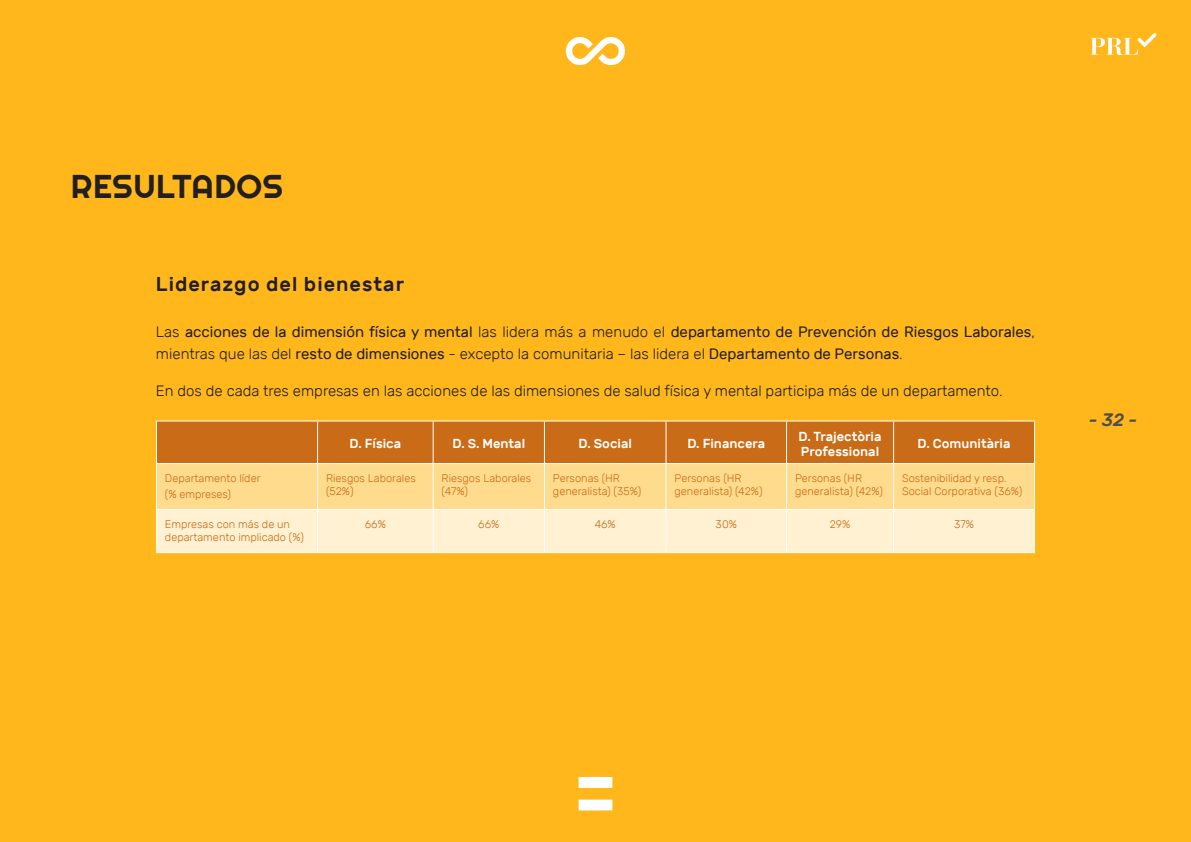
<style>
.page{position:relative;width:1191px;height:842px;background:#ffb71b}
.page>*{position:absolute;margin:0;border:0;box-sizing:border-box;transform-origin:0 0}
.t1{font:33px "Righteous";letter-spacing:.02em;color:#231f20}
.PEU_ENTRADILLA{font:500 20px "Rubik";letter-spacing:.05em;color:#231f20}
.t2{font:italic 500 18px "Rubik";color:#4e4e4e}
.Parrafo_viñeta{font:15px/22px "Rubik";color:#231f20}
.Parrafo_viñeta-2{font:300 15px "Rubik";color:#231f20}
.t3{font:500 13px/15.6px "Rubik";color:#fff}
.Sin_Viñeta_en_Tabla{font:300 11px/13px "Rubik";color:#ca6c17}
.s1{font-weight:300}
</style>
<div class="page">
<svg style="left:566px;top:37px;width:59px;height:28px"></svg>
<svg style="left:578px;top:777px;width:34px;height:11px"></svg>
<svg style="left:578px;top:799px;width:34px;height:11px"></svg>
<svg style="left:1090px;top:33px;width:66px;height:22px"></svg>
<svg style="left:157px;top:421px;width:877px;height:131px;background:#edbe7d"></svg>
<hr style="left:317px;top:421px;width:1px;height:42px;background:#fff">
<hr style="left:432px;top:421px;width:1px;height:42px;background:#fff">
<hr style="left:544px;top:421px;width:1px;height:42px;background:#fff">
<hr style="left:665px;top:421px;width:1px;height:42px;background:#fff">
<hr style="left:786px;top:421px;width:1px;height:42px;background:#fff">
<hr style="left:893px;top:421px;width:1px;height:42px;background:#fff">
<hr style="left:156px;top:463px;width:161px;height:1px;background:#fff">
<hr style="left:317px;top:463px;width:116px;height:1px;background:#fff">
<hr style="left:317px;top:464px;width:1px;height:45px;background:#fff">
<hr style="left:433px;top:463px;width:111px;height:1px;background:#fff">
<hr style="left:432px;top:464px;width:1px;height:45px;background:#fff">
<hr style="left:544px;top:463px;width:122px;height:1px;background:#fff">
<hr style="left:544px;top:464px;width:1px;height:45px;background:#fff">
<hr style="left:666px;top:463px;width:120px;height:1px;background:#fff">
<hr style="left:665px;top:464px;width:1px;height:45px;background:#fff">
<hr style="left:786px;top:463px;width:107px;height:1px;background:#fff">
<hr style="left:786px;top:464px;width:1px;height:45px;background:#fff">
<hr style="left:893px;top:463px;width:142px;height:1px;background:#fff">
<hr style="left:893px;top:464px;width:1px;height:45px;background:#fff">
<hr style="left:156px;top:509px;width:161px;height:1px;background:#fff">
<hr style="left:317px;top:509px;width:116px;height:1px;background:#fff">
<hr style="left:317px;top:510px;width:1px;height:42px;background:#fff">
<hr style="left:433px;top:509px;width:111px;height:1px;background:#fff">
<hr style="left:432px;top:510px;width:1px;height:42px;background:#fff">
<hr style="left:544px;top:509px;width:122px;height:1px;background:#fff">
<hr style="left:544px;top:510px;width:1px;height:42px;background:#fff">
<hr style="left:666px;top:509px;width:120px;height:1px;background:#fff">
<hr style="left:665px;top:510px;width:1px;height:42px;background:#fff">
<hr style="left:786px;top:509px;width:107px;height:1px;background:#fff">
<hr style="left:786px;top:510px;width:1px;height:42px;background:#fff">
<hr style="left:893px;top:509px;width:142px;height:1px;background:#fff">
<hr style="left:893px;top:510px;width:1px;height:42px;background:#fff">
<hr style="left:156px;top:420px;width:161px;height:1px;background:#fff">
<hr style="left:317px;top:420px;width:116px;height:1px;background:#fff">
<hr style="left:433px;top:420px;width:111px;height:1px;background:#fff">
<hr style="left:544px;top:420px;width:122px;height:1px;background:#fff">
<hr style="left:666px;top:420px;width:120px;height:1px;background:#fff">
<hr style="left:786px;top:420px;width:107px;height:1px;background:#fff">
<hr style="left:893px;top:420px;width:142px;height:1px;background:#fff">
<hr style="left:156px;top:552px;width:161px;height:1px;background:#fff">
<hr style="left:317px;top:552px;width:116px;height:1px;background:#fff">
<hr style="left:433px;top:552px;width:111px;height:1px;background:#fff">
<hr style="left:544px;top:552px;width:122px;height:1px;background:#fff">
<hr style="left:666px;top:552px;width:120px;height:1px;background:#fff">
<hr style="left:786px;top:552px;width:107px;height:1px;background:#fff">
<hr style="left:893px;top:552px;width:142px;height:1px;background:#fff">
<hr style="left:156px;top:421px;width:1px;height:42px;background:#fff">
<hr style="left:156px;top:464px;width:1px;height:45px;background:#fff">
<hr style="left:156px;top:510px;width:1px;height:42px;background:#fff">
<hr style="left:1034px;top:421px;width:1px;height:42px;background:#fff">
<hr style="left:1034px;top:464px;width:1px;height:45px;background:#fff">
<hr style="left:1034px;top:510px;width:1px;height:42px;background:#fff">
<h1 class="t1" style="left:71px;top:165px;width:214px">RESULTADOS</h1>
<p class="PEU_ENTRADILLA" style="left:156px;top:273px;width:250px">Liderazgo del bienestar</p>
<p class="Parrafo_viñeta" style="left:156px;top:321px;width:880px"><span class="s1">Las</span> acciones de la dimensión física y mental <span class="s1">las lidera más a menudo el</span> departamento de Prevención de Riesgos Laborales<span class="s1">, mientras que las del</span> resto de dimensiones <span class="s1">- excepto la comunitaria – las lidera el</span> Departamento de Personas<span class="s1">.</span></p>
<p class="Parrafo_viñeta-2" style="left:156px;top:382px;width:848px">En dos de cada tres empresas en las acciones de las dimensiones de salud física y mental participa más de un departamento.</p>
<p class="Sin_Viñeta_en_Tabla" style="left:165px;top:472px;width:97px">Departamento líder</p>
<p class="Sin_Viñeta_en_Tabla" style="left:165px;top:488px;width:68px">(% empreses)</p>
<p class="t3" style="left:349px;top:436px;width:53px">D. Física</p>
<p class="t3" style="left:452px;top:436px;width:74px">D. S. Mental</p>
<p class="t3" style="left:578px;top:436px;width:55px">D. Social</p>
<p class="t3" style="left:687px;top:436px;width:79px">D. Financera</p>
<p class="t3" style="left:798px;top:428px;width:84px">D. Trajectòria<br>Professional</p>
<p class="t3" style="left:917px;top:436px;width:94px">D. Comunitària</p>
<p class="Sin_Viñeta_en_Tabla" style="left:326px;top:472px;width:91px">Riesgos Laborales (52%)</p>
<p class="Sin_Viñeta_en_Tabla" style="left:441px;top:472px;width:91px">Riesgos Laborales (47%)</p>
<p class="Sin_Viñeta_en_Tabla" style="left:553px;top:472px;width:90px">Personas (HR generalista) (35%)</p>
<p class="Sin_Viñeta_en_Tabla" style="left:674px;top:472px;width:89px">Personas (HR generalista) (42%)</p>
<p class="Sin_Viñeta_en_Tabla" style="left:795px;top:472px;width:89px">Personas (HR generalista) (42%)</p>
<p class="Sin_Viñeta_en_Tabla" style="left:902px;top:472px;width:122px">Sostenibilidad y resp.<br>Social Corporativa (36%)</p>
<p class="Sin_Viñeta_en_Tabla" style="left:165px;top:518px;width:141px">Empresas con más de un departamento implicado (%)</p>
<p class="Sin_Viñeta_en_Tabla" style="left:365px;top:518px;width:22px">66%</p>
<p class="Sin_Viñeta_en_Tabla" style="left:478px;top:518px;width:22px">66%</p>
<p class="Sin_Viñeta_en_Tabla" style="left:594px;top:518px;width:23px">46%</p>
<p class="Sin_Viñeta_en_Tabla" style="left:715px;top:518px;width:23px">30%</p>
<p class="Sin_Viñeta_en_Tabla" style="left:829px;top:518px;width:22px">29%</p>
<p class="Sin_Viñeta_en_Tabla" style="left:954px;top:518px;width:21px">37%</p>
<h3 class="t2" style="left:1088px;top:410px;width:50px">- 32 -</h3>
</div>
